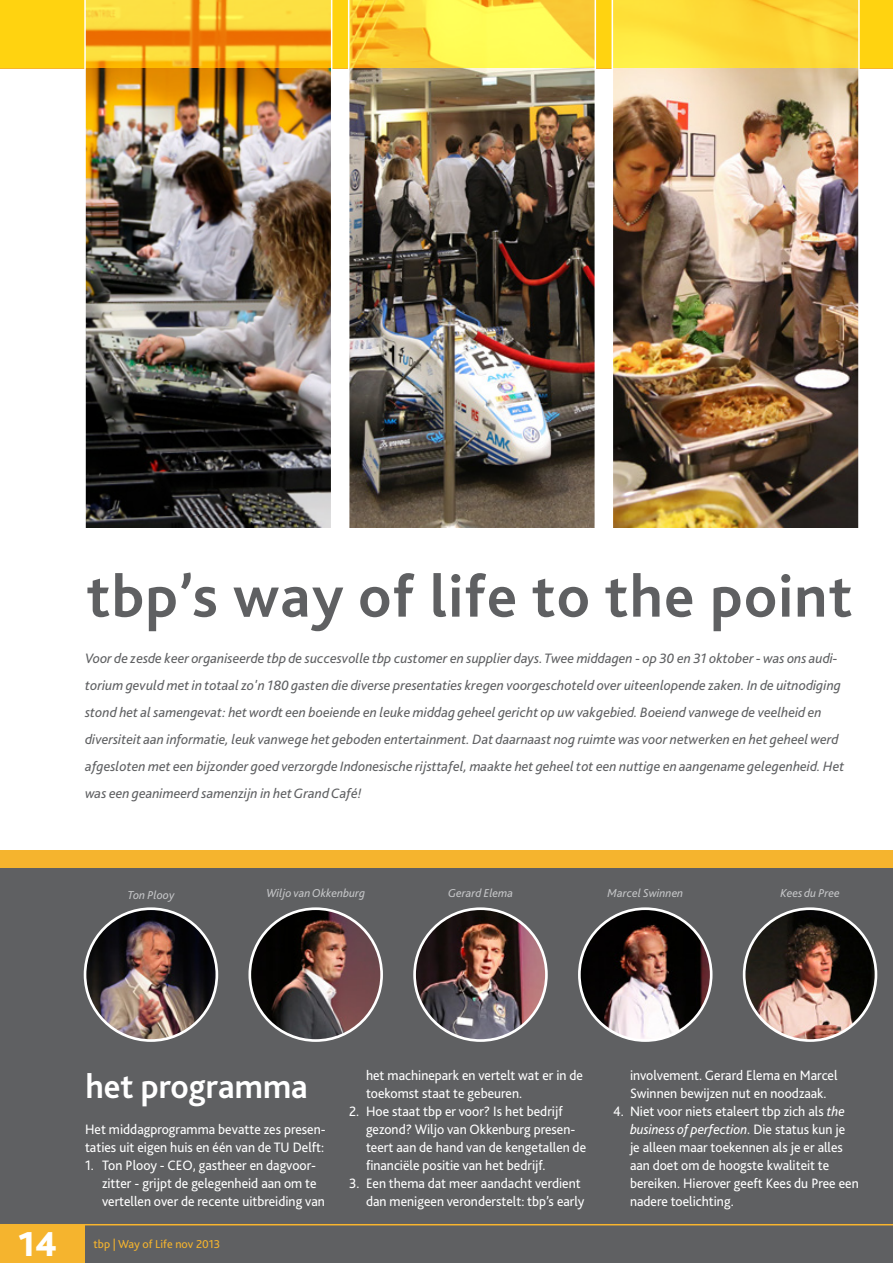
<style>
.page{position:relative;width:893px;height:1263px;background:#fff}
.page>*{position:absolute;margin:0;border:0;box-sizing:border-box;transform-origin:0 0}
.t1{font:700 61.5px "Bliss 2";letter-spacing:.02em;color:#5f6062}
.t2{font:800 36px "Bliss 2";color:#fff}
.t3{font:700 35.25px "Bliss 2";color:#fff;scale:.96 1}
.t4{font:14.25px/18px "Bliss 2";color:#fff;scale:.96 1}
.t5{font:italic 14.25px/27px "Bliss 2";color:#5f6062}
.t6{font:italic 12px "Bliss 2";color:#c4c5c7}
.t7{font:12px "Bliss 2";color:#f5b42e}
.s1{font-style:italic}
</style>
<div class="page">
<div style="left:0;top:850px;width:893px;height:413px;background:#5f6062"></div>
<img style="left:85px;top:909px;width:132px;height:131px;border-radius:66px">
<div style="left:84px;top:907px;width:134px;height:135px;border:3px solid #fff;border-radius:50%"></div>
<img style="left:250px;top:909px;width:132px;height:131px;border-radius:66px">
<div style="left:248px;top:907px;width:135px;height:135px;border:3px solid #fff;border-radius:50%"></div>
<img style="left:415px;top:909px;width:131px;height:131px;border-radius:66px">
<div style="left:413px;top:907px;width:135px;height:135px;border:3px solid #fff;border-radius:50%"></div>
<img style="left:579px;top:909px;width:132px;height:131px;border-radius:66px">
<div style="left:578px;top:907px;width:134px;height:135px;border:3px solid #fff;border-radius:50%"></div>
<img style="left:744px;top:909px;width:132px;height:131px;border-radius:66px">
<div style="left:743px;top:907px;width:134px;height:135px;border:3px solid #fff;border-radius:50%"></div>
<hr style="left:0;top:1224px;width:893px;height:1px;background:#f9b52d">
<div style="left:0;top:850px;width:893px;height:17px;background:#f5b42e"></div>
<img style="left:86px;top:68px;width:245px;height:459px">
<img style="left:349px;top:68px;width:246px;height:459px">
<img style="left:613px;top:68px;width:245px;height:459px">
<svg style="left:0;top:0;width:893px;height:68px"></svg>
<hr style="left:84px;top:0;width:2px;height:551px;background:#fff">
<hr style="left:348px;top:0;width:1px;height:551px;background:#fff">
<hr style="left:612px;top:0;width:1px;height:551px;background:#fff">
<hr style="left:331px;top:0;width:1px;height:551px;background:#fff">
<hr style="left:595px;top:0;width:1px;height:551px;background:#fff">
<hr style="left:858px;top:0;width:2px;height:551px;background:#fff">
<div style="left:0;top:1225px;width:85px;height:38px;background:#f5b42e"></div>
<h1 class="t1" style="left:86px;top:558px;width:767px">tbp’s way of life to the point</h1>
<p class="t5" style="left:85px;top:644px;width:761px">Voor de zesde keer organiseerde tbp de succesvolle tbp customer en supplier days. Twee middagen - op 30 en 31 oktober - was ons audi&shy;torium gevuld met in totaal zo'n 180 gasten die diverse presentaties kregen voorgeschoteld over uiteenlopende zaken. In de uitnodiging stond het al samengevat: het wordt een boeiende en leuke middag geheel gericht op uw vakgebied. Boeiend vanwege de veelheid en diversiteit aan informatie, leuk vanwege het geboden entertainment. Dat daarnaast nog ruimte was voor netwerken en het geheel werd afgesloten met een bijzonder goed verzorgde Indonesische rijsttafel, maakte het geheel tot een nuttige en aangename gelegenheid. Het was een geanimeerd samenzijn in het Grand Café!</p>
<p class="t6" style="left:128px;top:887px;width:48px">Ton Plooy</p>
<p class="t6" style="left:266px;top:886px;width:100px">Wiljo van Okkenburg</p>
<p class="t6" style="left:448px;top:886px;width:66px">Gerard Elema</p>
<p class="t6" style="left:608px;top:886px;width:77px">Marcel Swinnen</p>
<p class="t6" style="left:781px;top:886px;width:61px">Kees du Pree</p>
<h3 class="t3" style="left:85px;top:1064px;width:233px">het programma</h3>
<p class="t4" style="left:85px;top:1120px;width:252px">Het middagprogramma bevatte zes presen&shy;taties uit eigen huis en één van de TU Delft:</p>
<p class="t4" style="left:102px;top:1156px;width:234px;text-indent:-17px">1. Ton Plooy - CEO, gastheer en dagvoor&shy;zitter - grijpt de gelegenheid aan om te vertellen over de recente uitbreiding van</p>
<h2 class="t2" style="left:18px;top:1221px;width:41px">14</h2>
<p class="t7" style="left:94px;top:1236px;width:128px">tbp | Way of Life nov 2013</p>
<p class="t4" style="left:366px;top:1066px;width:228px">het machinepark en vertelt wat er in de toekomst staat te gebeuren.</p>
<p class="t4" style="left:366px;top:1102px;width:231px;text-indent:-17px">2. Hoe staat tbp er voor? Is het bedrijf gezond? Wiljo van Okkenburg presen&shy;teert aan de hand van de kengetallen de financiële positie van het bedrijf.</p>
<p class="t4" style="left:349px;top:1174px;width:247px;text-align:right">3. Een thema dat meer aandacht verdient dan menigeen veronderstelt: tbp’s early</p>
<p class="t4" style="left:630px;top:1066px;width:218px">involvement. Gerard Elema en Marcel<br>Swinnen bewijzen nut en noodzaak.</p>
<p class="t4" style="left:630px;top:1102px;width:240px;text-indent:-17px">4. Niet voor niets etaleert tbp zich als <span class="s1">the business of perfection</span>. Die status kun je<br>je alleen maar toekennen als je er alles aan doet om de hoogste kwaliteit te bereiken. Hierover geeft Kees du Pree een nadere toelichting.</p>
</div>
